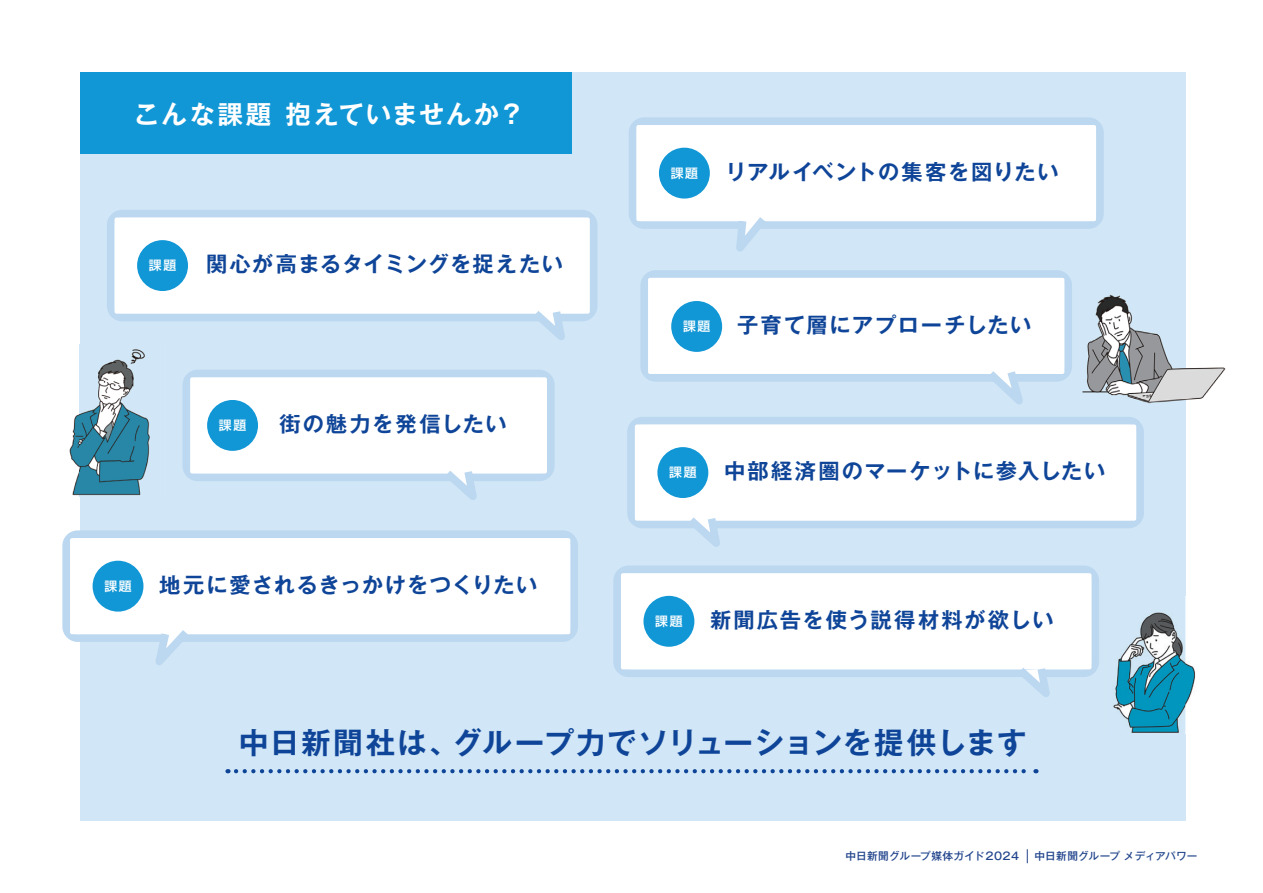
<style>
.page{position:relative;width:1263px;height:893px;background:#fff}
.page>*{position:absolute;margin:0;border:0;box-sizing:border-box;transform-origin:0 0}
.t1{font:700 29.7px "Gothic MB101 Pro De";letter-spacing:.04em;color:#0f4598}
.t2{font:700 25.5px "Gothic MB101 Pro De";letter-spacing:.075em;color:#fff}
.t3{font:700 21.3px "Gothic MB101 Pro De";letter-spacing:.07em;color:#0f4598}
.t4{font:700 21.3px "Gothic MB101 Pro De";letter-spacing:.045em;color:#0f4598}
.t5{font:700 21.3px "Gothic MB101 Pro De";letter-spacing:.09em;color:#0f4598}
.t6{font:500 12.75px "Shin Go Pro";letter-spacing:.135em;color:#fff}
.t7{font:500 10.65px "Gothic MB101 Pro";letter-spacing:.025em;color:#21448c}
</style>
<div class="page">
<div style="left:80px;top:72px;width:1105px;height:749px;background:#d1e7f7"></div>
<img style="left:69px;top:345px;width:81px;height:152px">
<img style="left:1082px;top:264px;width:144px;height:154px">
<img style="left:1113px;top:597px;width:82px;height:136px">
<div style="left:107px;top:210px;width:490px;height:111px;border:8px solid #bcd7f0;border-radius:11px"></div>
<div style="left:182px;top:370px;width:373px;height:111px;border:8px solid #bcd7f0;border-radius:11px"></div>
<div style="left:62px;top:530px;width:516px;height:112px;border:8px solid #bcd7f0;border-radius:11px"></div>
<div style="left:629px;top:117px;width:475px;height:112px;border:8px solid #bcd7f0;border-radius:11px"></div>
<div style="left:640px;top:270px;width:432px;height:112px;border:8px solid #bcd7f0;border-radius:11px"></div>
<div style="left:627px;top:417px;width:517px;height:111px;border:8px solid #bcd7f0;border-radius:11px"></div>
<div style="left:613px;top:566px;width:486px;height:111px;border:8px solid #bcd7f0;border-radius:11px"></div>
<div style="left:115px;top:217px;width:475px;height:97px;background:#fff;border-radius:2px"></div>
<div style="left:190px;top:377px;width:357px;height:96px;background:#fff;border-radius:2px"></div>
<div style="left:70px;top:538px;width:500px;height:96px;background:#fff;border-radius:2px"></div>
<div style="left:636px;top:125px;width:460px;height:96px;background:#fff;border-radius:2px"></div>
<div style="left:648px;top:278px;width:416px;height:96px;background:#fff;border-radius:2px"></div>
<div style="left:635px;top:424px;width:501px;height:97px;background:#fff;border-radius:2px"></div>
<div style="left:621px;top:573px;width:470px;height:96px;background:#fff;border-radius:2px"></div>
<div style="left:80px;top:72px;width:492px;height:82px;background:#1197d6"></div>
<svg style="left:1027px;top:849px;width:1px;height:14px"></svg>
<svg style="left:525px;top:311px;width:48px;height:29px"></svg>
<svg style="left:437px;top:471px;width:48px;height:29px"></svg>
<svg style="left:146px;top:630px;width:51px;height:35px"></svg>
<svg style="left:730px;top:217px;width:44px;height:55px"></svg>
<svg style="left:980px;top:371px;width:54px;height:54px"></svg>
<svg style="left:680px;top:517px;width:48px;height:30px"></svg>
<svg style="left:1010px;top:668px;width:48px;height:29px"></svg>
<svg style="left:90px;top:558px;width:56px;height:56px"></svg>
<svg style="left:641px;top:593px;width:56px;height:56px"></svg>
<div style="left:137px;top:240px;width:51px;height:51px;background:#1197d6;border-radius:50%"></div>
<div style="left:207px;top:400px;width:51px;height:51px;background:#1197d6;border-radius:50%"></div>
<div style="left:93px;top:561px;width:50px;height:51px;background:#1197d6;border-radius:50%"></div>
<div style="left:659px;top:148px;width:51px;height:51px;background:#1197d6;border-radius:50%"></div>
<div style="left:671px;top:301px;width:51px;height:51px;background:#1197d6;border-radius:50%"></div>
<div style="left:657px;top:447px;width:51px;height:51px;background:#1197d6;border-radius:50%"></div>
<div style="left:643px;top:596px;width:51px;height:51px;background:#1197d6;border-radius:50%"></div>
<svg style="left:236px;top:769px;width:800px;height:4px"></svg>
<p class="t2" style="left:134px;top:93px;width:392px">こんな課題 抱えていませんか？</p>
<p class="t6" style="left:149px;top:255px;width:29px">課題</p>
<p class="t4" style="left:206px;top:247px;width:359px">関心が高まるタイミングを捉えたい</p>
<p class="t6" style="left:219px;top:415px;width:29px">課題</p>
<p class="t5" style="left:279px;top:406px;width:229px">街の魅力を発信したい</p>
<p class="t6" style="left:104px;top:576px;width:29px">課題</p>
<p class="t3" style="left:159px;top:567px;width:380px">地元に愛されるきっかけをつくりたい</p>
<p class="t6" style="left:671px;top:163px;width:29px">課題</p>
<p class="t3" style="left:726px;top:154px;width:334px">リアルイベントの集客を図りたい</p>
<p class="t6" style="left:683px;top:316px;width:29px">課題</p>
<p class="t3" style="left:737px;top:307px;width:296px">子育て層にアプローチしたい</p>
<p class="t6" style="left:669px;top:462px;width:29px">課題</p>
<p class="t3" style="left:724px;top:454px;width:383px">中部経済圏のマーケットに参入したい</p>
<p class="t6" style="left:655px;top:611px;width:29px">課題</p>
<p class="t3" style="left:710px;top:602px;width:345px">新聞広告を使う説得材料が欲しい</p>
<h1 class="t1" style="left:239px;top:718px;width:789px">中日新聞社は、グループ力でソリューションを提供します</h1>
<p class="t7" style="left:845px;top:847px;width:354px">中日新聞グループ媒体ガイド2024　 中日新聞グループメディアパワー</p>
</div>
